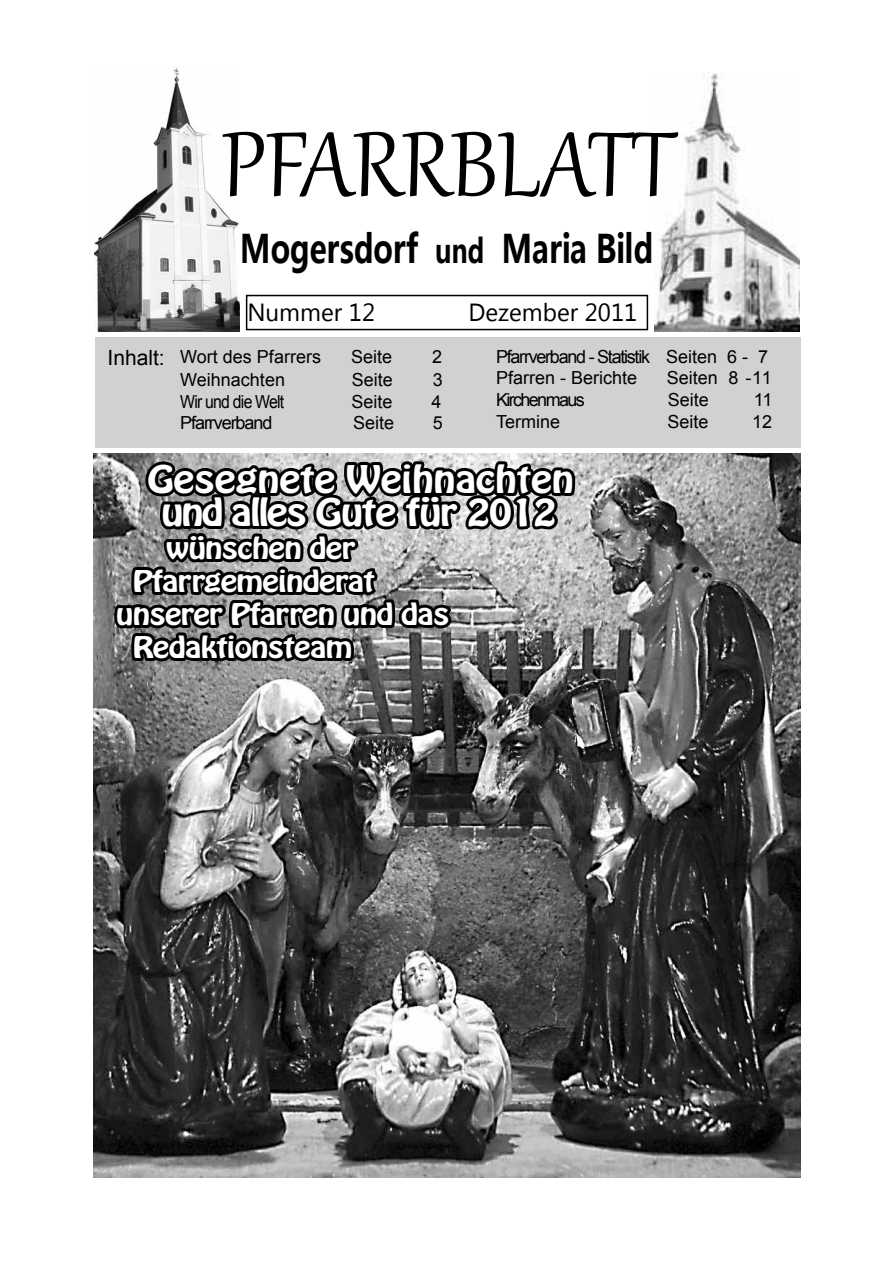
<style>
.page{position:relative;width:893px;height:1263px;background:#fff}
.page>*{position:absolute;margin:0;border:0;box-sizing:border-box;transform-origin:0 0}
.t1{font:112.5px "Gabriola";letter-spacing:-.005em;color:#000;scale:.94 1}
.t2{font:700 39px "Microsoft Ya Hei";letter-spacing:-.01em;color:#000;scale:.77 1}
.t3{font:33.6px/33px "Hobo Std";letter-spacing:-.01em;color:#fff;text-align:center;scale:1.2 1}
.t4{font:26.4px "Hobo Std";letter-spacing:-.025em;color:#fff;scale:1.2 1}
.t5{font:24.75px "Microsoft Tai Le";color:#000}
.t6{font:18px "Arial";color:#000}
.t7{font:18px/21.6px "Arial";letter-spacing:-.07em;color:#000}
.t8{font:18px "Arial";letter-spacing:-.05em;color:#000;scale:.88 1}
.t9{font:18px "Arial";letter-spacing:-.06em;color:#000}
.t10{font:18px "Arial";letter-spacing:-.09em;color:#000}
.s1{font-size:33.15px}
.s2{font-size:21px}
</style>
<div class="page">
<img style="left:94px;top:453px;width:707px;height:725px">
<img style="left:654px;top:73px;width:145px;height:259px">
<img style="left:95px;top:68px;width:145px;height:264px">
<div style="left:246px;top:295px;width:402px;height:35px;border:2px solid #000"></div>
<div style="left:95px;top:337px;width:706px;height:111px;background:#d0d1d2"></div>
<svg style="left:111px;top:458px;width:467px;height:206px;background:#5b5b5b"></svg>
<h1 class="t1" style="left:222px;top:91px;width:484px">PFARRBLATT</h1>
<h2 class="t2" style="left:240px;top:222px;width:538px">Mogersdorf <span class="s1">und</span> Maria Bild</h2>
<h3 class="t5" style="left:247px;top:298px;width:129px">Nummer 12</h3>
<h3 class="t5" style="left:468px;top:298px;width:170px">Dezember 2011</h3>
<p class="t6" style="left:108px;top:345px;width:215px"><span class="s2">Inhalt:</span> Wort des Pfarrers</p>
<p class="t6" style="left:351px;top:345px;width:43px">Seite</p>
<p class="t6" style="left:432px;top:345px;width:12px">2</p>
<p class="t6" style="left:180px;top:368px;width:106px">Weihnachten</p>
<p class="t6" style="left:352px;top:368px;width:43px">Seite</p>
<p class="t6" style="left:433px;top:368px;width:12px">3</p>
<p class="t8" style="left:180px;top:390px;width:120px">Wir und die Welt</p>
<p class="t6" style="left:351px;top:390px;width:43px">Seite</p>
<p class="t6" style="left:432px;top:390px;width:12px">4</p>
<p class="t9" style="left:180px;top:411px;width:94px">Pfarrverband</p>
<p class="t6" style="left:353px;top:411px;width:43px">Seite</p>
<p class="t6" style="left:433px;top:411px;width:12px">5</p>
<p class="t7" style="left:496px;top:346px;width:274px">Pfarrverband - Statistik Seiten 6 - 7<br>Pfarren - Berichte</p>
<p class="t6" style="left:667px;top:366px;width:107px">Seiten 8 -11</p>
<p class="t10" style="left:496px;top:388px;width:90px">Kirchenmaus</p>
<p class="t6" style="left:668px;top:388px;width:43px">Seite</p>
<p class="t6" style="left:754px;top:388px;width:20px">11</p>
<p class="t6" style="left:496px;top:409px;width:66px">Termine</p>
<p class="t6" style="left:668px;top:409px;width:43px">Seite</p>
<p class="t6" style="left:752px;top:409px;width:22px">12</p>
<h3 class="t3" style="left:147px;top:463px;width:357px">Gesegnete Weihnachten und alles Gute für 2012</h3>
<h3 class="t4" style="left:166px;top:530px;width:159px">wünschen der</h3>
<h3 class="t4" style="left:133px;top:563px;width:203px">Pfarrgemeinderat</h3>
<h3 class="t4" style="left:116px;top:596px;width:280px">unserer Pfarren und das</h3>
<h3 class="t4" style="left:133px;top:629px;width:185px">Redaktionsteam</h3>
</div>
